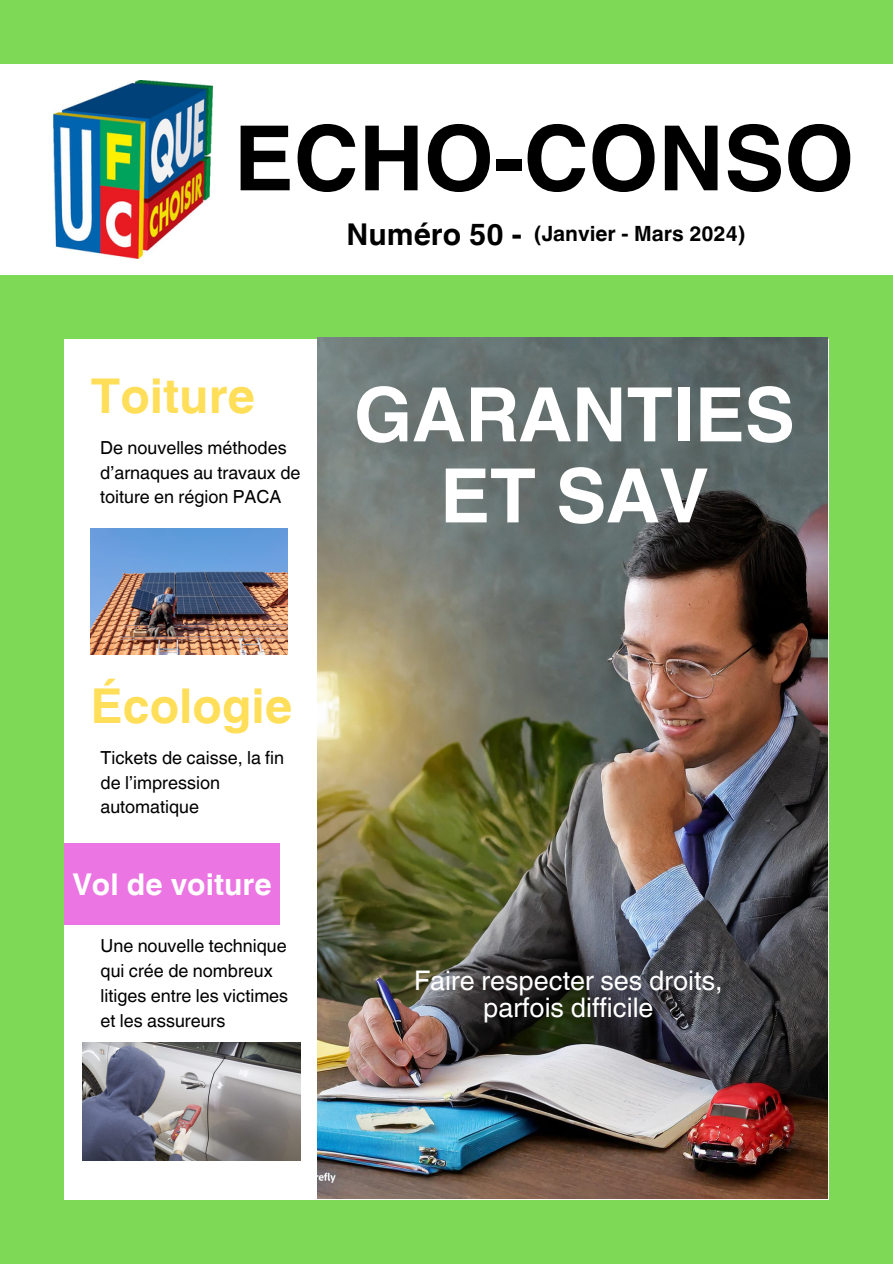
<style>
.page{position:relative;width:893px;height:1264px;background:#fff}
.page>*{position:absolute;margin:0;border:0;box-sizing:border-box;transform-origin:0 0}
.t1{font:700 90px "Helvetica World";color:#000}
.t2{font:700 75px/81px "Helvetica World";color:#fff;text-align:center}
.t3{font:700 48px "Helvetica World";color:#ffde59}
.t4{font:700 30px "Helvetica World";color:#fff}
.t5{font:700 30px "Helvetica World";color:#000}
.t6{font:27px/27px "Helvetica World";color:#fff;text-align:center}
.t7{font:700 21px "Helvetica World";color:#000}
.t8{font:18px/24.8px "Helvetica World";color:#000}
</style>
<div class="page">
<img style="left:53px;top:81px;width:160px;height:178px">
<div style="left:0;top:0;width:892px;height:64px;background:#7ed957"></div>
<div style="left:0;top:275px;width:892px;height:64px;background:#7ed957"></div>
<div style="left:0;top:1199px;width:892px;height:64px;background:#7ed957"></div>
<div style="left:0;top:275px;width:64px;height:988px;background:#7ed957"></div>
<div style="left:829px;top:275px;width:63px;height:988px;background:#7ed957"></div>
<img style="left:317px;top:338px;width:510px;height:860px">
<div style="left:64px;top:843px;width:216px;height:82px;background:#eb75e2"></div>
<img style="left:83px;top:1042px;width:218px;height:118px">
<img style="left:91px;top:528px;width:197px;height:126px">
<h5 class="t1" style="left:234px;top:85px;width:621px">ECHO-CONSO</h5>
<h2 class="t5" style="left:346px;top:209px;width:177px">Numéro 50 -</h2>
<p class="t7" style="left:533px;top:217px;width:213px">(Janvier - Mars 2024)</p>
<h4 class="t3" style="left:91px;top:357px;width:166px">Toiture</h4>
<p class="t8" style="left:100px;top:435px;width:202px">De nouvelles méthodes d’arnaques au travaux de toiture en région PACA</p>
<h6 class="t2" style="left:354px;top:366px;width:442px">GARANTIES<br>ET SAV</h6>
<p class="t3" style="left:91px;top:667px;width:203px">Écologie</p>
<h3 class="t8" style="left:100px;top:745px;width:185px">Tickets de caisse, la fin de l’impression automatique</h3>
<p class="t4" style="left:72px;top:860px;width:201px">Vol de voiture</p>
<p class="t8" style="left:100px;top:933px;width:189px">Une nouvelle technique qui crée de nombreux litiges entre les victimes et les assureurs</p>
<h3 class="t6" style="left:414px;top:967px;width:310px">Faire respecter ses droits, parfois difficile</h3>
</div>
